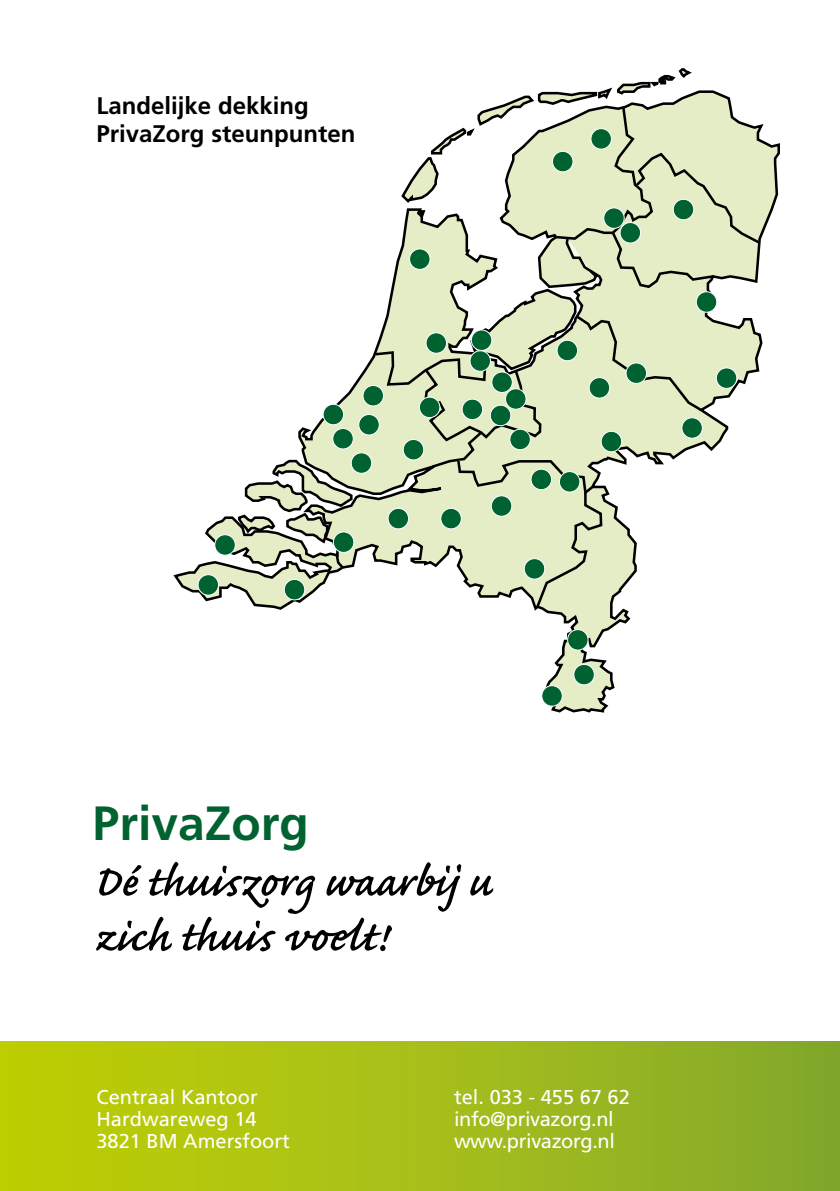
<style>
.page{position:relative;width:840px;height:1191px;background:#fff}
.page>*{position:absolute;margin:0;border:0;box-sizing:border-box;transform-origin:0 0}
.t1{font:600 54.8px/54.8px "Caflisch Script Pro";color:#000}
.t2{font:700 48px "Frutiger";color:#006230}
.t3{font:700 24px/28px "Frutiger";color:#000}
.t4{font:20px/22px "Frutiger";letter-spacing:-.02em;color:#fff}
.t5{font:20px/22px "Frutiger";color:#fff}
</style>
<div class="page">
<div style="left:0;top:1042px;width:839px;height:149px;background:linear-gradient(to right,#c2d103,#85aa2d)"></div>
<svg style="left:173px;top:124px;width:607px;height:589px"></svg>
<svg style="left:372px;top:68px;width:390px;height:542px"></svg>
<svg style="left:333px;top:552px;width:13px;height:19px"></svg>
<div style="left:590px;top:129px;width:21px;height:20px;background:#006230;border-radius:50%"></div>
<div style="left:590px;top:128px;width:21px;height:21px;border:1px solid #fff;border-radius:50%"></div>
<div style="left:552px;top:151px;width:20px;height:21px;background:#006230;border-radius:50%"></div>
<div style="left:551px;top:151px;width:22px;height:21px;border:1px solid #fff;border-radius:50%"></div>
<div style="left:716px;top:368px;width:20px;height:20px;background:#006230;border-radius:50%"></div>
<div style="left:715px;top:367px;width:21px;height:22px;border:1px solid #fff;border-radius:50%"></div>
<div style="left:491px;top:372px;width:21px;height:20px;background:#006230;border-radius:50%"></div>
<div style="left:491px;top:371px;width:21px;height:22px;border:1px solid #fff;border-radius:50%"></div>
<div style="left:403px;top:439px;width:20px;height:21px;background:#006230;border-radius:50%"></div>
<div style="left:402px;top:439px;width:22px;height:21px;border:1px solid #fff;border-radius:50%"></div>
<div style="left:419px;top:397px;width:20px;height:20px;background:#006230;border-radius:50%"></div>
<div style="left:419px;top:397px;width:21px;height:21px;border:1px solid #fff;border-radius:50%"></div>
<div style="left:589px;top:377px;width:20px;height:21px;background:#006230;border-radius:50%"></div>
<div style="left:588px;top:377px;width:21px;height:21px;border:1px solid #fff;border-radius:50%"></div>
<div style="left:559px;top:471px;width:20px;height:21px;background:#006230;border-radius:50%"></div>
<div style="left:558px;top:471px;width:22px;height:21px;border:1px solid #fff;border-radius:50%"></div>
<div style="left:471px;top:330px;width:20px;height:21px;background:#006230;border-radius:50%"></div>
<div style="left:470px;top:329px;width:22px;height:22px;border:1px solid #fff;border-radius:50%"></div>
<div style="left:601px;top:431px;width:20px;height:21px;background:#006230;border-radius:50%"></div>
<div style="left:600px;top:431px;width:21px;height:21px;border:1px solid #fff;border-radius:50%"></div>
<div style="left:681px;top:418px;width:21px;height:20px;background:#006230;border-radius:50%"></div>
<div style="left:681px;top:417px;width:21px;height:21px;border:1px solid #fff;border-radius:50%"></div>
<div style="left:426px;top:333px;width:20px;height:20px;background:#006230;border-radius:50%"></div>
<div style="left:425px;top:332px;width:21px;height:22px;border:1px solid #fff;border-radius:50%"></div>
<div style="left:409px;top:249px;width:21px;height:20px;background:#006230;border-radius:50%"></div>
<div style="left:409px;top:248px;width:21px;height:22px;border:1px solid #fff;border-radius:50%"></div>
<div style="left:490px;top:405px;width:20px;height:21px;background:#006230;border-radius:50%"></div>
<div style="left:489px;top:405px;width:22px;height:21px;border:1px solid #fff;border-radius:50%"></div>
<div style="left:323px;top:404px;width:20px;height:21px;background:#006230;border-radius:50%"></div>
<div style="left:322px;top:404px;width:22px;height:21px;border:1px solid #fff;border-radius:50%"></div>
<div style="left:284px;top:579px;width:20px;height:21px;background:#006230;border-radius:50%"></div>
<div style="left:284px;top:579px;width:21px;height:21px;border:1px solid #fff;border-radius:50%"></div>
<div style="left:215px;top:535px;width:20px;height:20px;background:#006230;border-radius:50%"></div>
<div style="left:214px;top:534px;width:21px;height:21px;border:1px solid #fff;border-radius:50%"></div>
<div style="left:333px;top:532px;width:20px;height:20px;background:#006230;border-radius:50%"></div>
<div style="left:333px;top:531px;width:21px;height:22px;border:1px solid #fff;border-radius:50%"></div>
<div style="left:332px;top:428px;width:21px;height:21px;background:#006230;border-radius:50%"></div>
<div style="left:332px;top:428px;width:21px;height:21px;border:1px solid #fff;border-radius:50%"></div>
<div style="left:462px;top:399px;width:20px;height:20px;background:#006230;border-radius:50%"></div>
<div style="left:461px;top:399px;width:21px;height:21px;border:1px solid #fff;border-radius:50%"></div>
<div style="left:363px;top:385px;width:20px;height:21px;background:#006230;border-radius:50%"></div>
<div style="left:362px;top:385px;width:21px;height:21px;border:1px solid #fff;border-radius:50%"></div>
<div style="left:198px;top:574px;width:20px;height:21px;background:#006230;border-radius:50%"></div>
<div style="left:197px;top:574px;width:22px;height:21px;border:1px solid #fff;border-radius:50%"></div>
<div style="left:469px;top:351px;width:21px;height:20px;background:#006230;border-radius:50%"></div>
<div style="left:469px;top:350px;width:21px;height:22px;border:1px solid #fff;border-radius:50%"></div>
<div style="left:505px;top:389px;width:20px;height:20px;background:#006230;border-radius:50%"></div>
<div style="left:505px;top:388px;width:21px;height:21px;border:1px solid #fff;border-radius:50%"></div>
<div style="left:358px;top:414px;width:21px;height:21px;background:#006230;border-radius:50%"></div>
<div style="left:358px;top:414px;width:21px;height:21px;border:1px solid #fff;border-radius:50%"></div>
<div style="left:440px;top:508px;width:21px;height:21px;background:#006230;border-radius:50%"></div>
<div style="left:440px;top:508px;width:21px;height:21px;border:1px solid #fff;border-radius:50%"></div>
<div style="left:388px;top:508px;width:20px;height:21px;background:#006230;border-radius:50%"></div>
<div style="left:387px;top:508px;width:22px;height:21px;border:1px solid #fff;border-radius:50%"></div>
<div style="left:556px;top:340px;width:21px;height:21px;background:#006230;border-radius:50%"></div>
<div style="left:556px;top:340px;width:21px;height:21px;border:1px solid #fff;border-radius:50%"></div>
<div style="left:672px;top:199px;width:21px;height:21px;background:#006230;border-radius:50%"></div>
<div style="left:672px;top:199px;width:21px;height:21px;border:1px solid #fff;border-radius:50%"></div>
<div style="left:619px;top:222px;width:21px;height:21px;background:#006230;border-radius:50%"></div>
<div style="left:619px;top:222px;width:21px;height:21px;border:1px solid #fff;border-radius:50%"></div>
<div style="left:351px;top:453px;width:20px;height:20px;background:#006230;border-radius:50%"></div>
<div style="left:350px;top:452px;width:22px;height:22px;border:1px solid #fff;border-radius:50%"></div>
<div style="left:509px;top:429px;width:21px;height:21px;background:#006230;border-radius:50%"></div>
<div style="left:509px;top:429px;width:21px;height:21px;border:1px solid #fff;border-radius:50%"></div>
<div style="left:603px;top:208px;width:21px;height:20px;background:#006230;border-radius:50%"></div>
<div style="left:603px;top:207px;width:21px;height:22px;border:1px solid #fff;border-radius:50%"></div>
<div style="left:696px;top:292px;width:20px;height:20px;background:#006230;border-radius:50%"></div>
<div style="left:695px;top:291px;width:21px;height:22px;border:1px solid #fff;border-radius:50%"></div>
<div style="left:530px;top:469px;width:21px;height:20px;background:#006230;border-radius:50%"></div>
<div style="left:530px;top:469px;width:21px;height:21px;border:1px solid #fff;border-radius:50%"></div>
<div style="left:491px;top:496px;width:20px;height:20px;background:#006230;border-radius:50%"></div>
<div style="left:490px;top:495px;width:22px;height:21px;border:1px solid #fff;border-radius:50%"></div>
<div style="left:524px;top:558px;width:20px;height:21px;background:#006230;border-radius:50%"></div>
<div style="left:523px;top:558px;width:22px;height:21px;border:1px solid #fff;border-radius:50%"></div>
<div style="left:567px;top:629px;width:20px;height:21px;background:#006230;border-radius:50%"></div>
<div style="left:567px;top:629px;width:21px;height:21px;border:1px solid #fff;border-radius:50%"></div>
<div style="left:573px;top:664px;width:21px;height:21px;background:#006230;border-radius:50%"></div>
<div style="left:573px;top:664px;width:21px;height:21px;border:1px solid #fff;border-radius:50%"></div>
<div style="left:541px;top:685px;width:21px;height:21px;background:#006230;border-radius:50%"></div>
<div style="left:541px;top:685px;width:21px;height:21px;border:1px solid #fff;border-radius:50%"></div>
<div style="left:625px;top:363px;width:21px;height:20px;background:#006230;border-radius:50%"></div>
<div style="left:625px;top:362px;width:21px;height:22px;border:1px solid #fff;border-radius:50%"></div>
<p class="t3" style="left:96px;top:92px;width:260px">Landelijke dekking<br>PrivaZorg steunpunten</p>
<h2 class="t2" style="left:93px;top:795px;width:218px">PrivaZorg</h2>
<h1 class="t1" style="left:93px;top:860px;width:400px">Dé thuiszorg waarbij u zich thuis voelt!</h1>
<p class="t5" style="left:96px;top:1086px;width:195px">Centraal Kantoor<br>Hardwareweg 14<br>3821 BM Amersfoort</p>
<p class="t4" style="left:454px;top:1086px;width:177px">tel. 033 - 455 67 62 info@privazorg.nl www.privazorg.nl</p>
</div>
